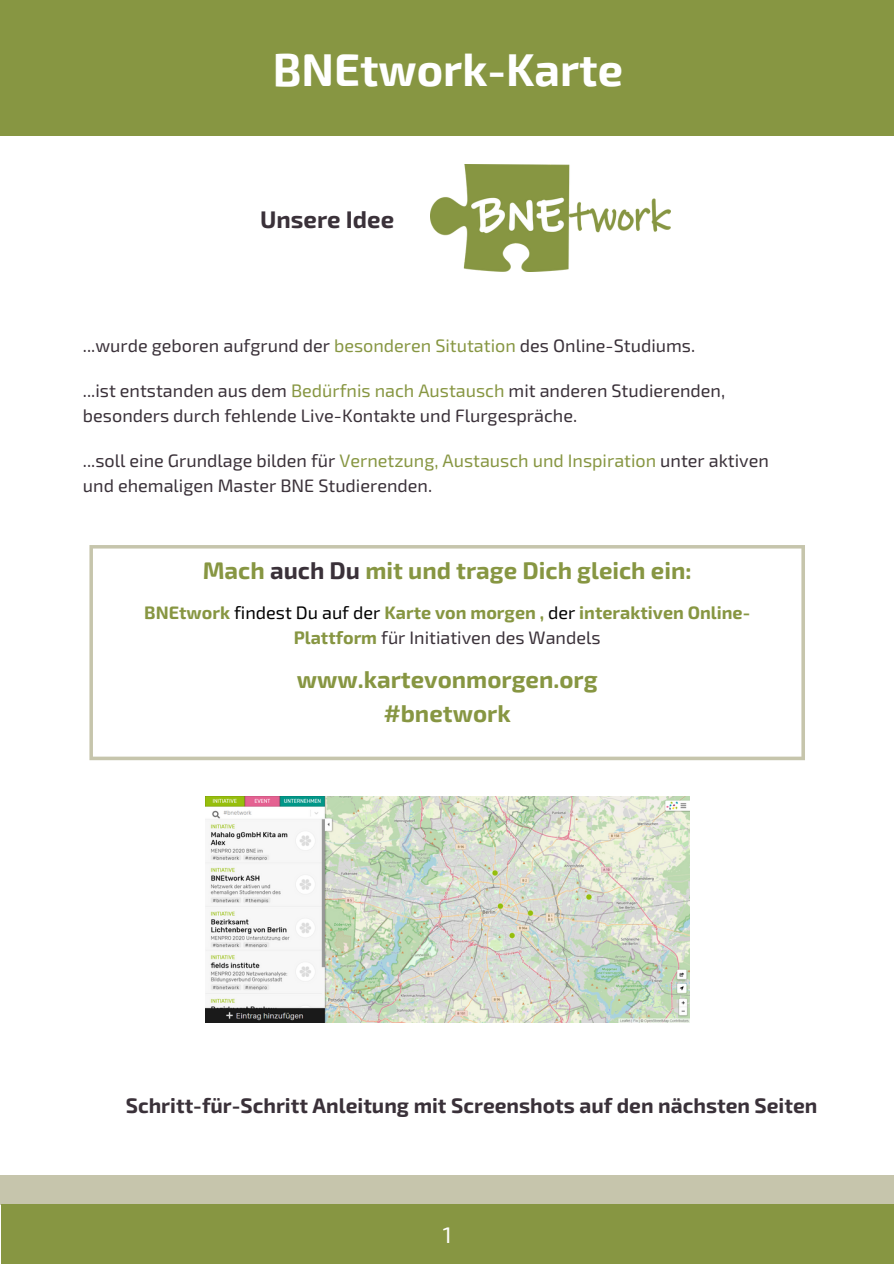
<style>
.page{position:relative;width:894px;height:1264px;background:#fff}
.page>*{position:absolute;margin:0;border:0;box-sizing:border-box;transform-origin:0 0}
.t1{font:700 45px "Exo 2";color:#fff}
.t2{font:700 24px "Exo 2";color:#879642}
.t3{font:700 24px "Exo 2";color:#3a3139}
.t4{font:22.5px "Exo 2";color:#fff}
.t5{font:700 21px "Exo 2";color:#3a3139}
.t6{font:18px/24.8px "Exo 2";color:#3a3139}
.t7{font:700 18px/24.9px "Exo 2";color:#879642;text-align:center}
.s1{color:#879642}
.s2{color:#3a3139}
.s3{font-weight:400;color:#000}
.s4{font-weight:400;color:#3a3139}
</style>
<div class="page">
<div style="left:0;top:0;width:893px;height:135px;background:#879642"></div>
<div style="left:0;top:1175px;width:893px;height:29px;background:#c6c5ac"></div>
<div style="left:1px;top:1204px;width:892px;height:59px;background:#879642"></div>
<img style="left:430px;top:165px;width:240px;height:107px">
<svg style="left:89px;top:545px;width:715px;height:215px"></svg>
<img style="left:205px;top:796px;width:484px;height:226px">
<p class="t1" style="left:273px;top:40px;width:351px">BNEtwork-Karte</p>
<p class="t3" style="left:260px;top:204px;width:135px">Unsere Idee</p>
<p class="t6" style="left:83px;top:332px;width:613px">...wurde geboren aufgrund der <span class="s1">besonderen Situtation</span> des Online-Studiums.</p>
<p class="t6" style="left:83px;top:377px;width:643px">...ist entstanden aus dem <span class="s1">Bedürfnis nach Austausch</span> mit anderen Studierenden, besonders durch fehlende Live-Kontakte und Flurgespräche.</p>
<p class="t6" style="left:83px;top:447px;width:687px">...soll eine Grundlage bilden für <span class="s1">Vernetzung, Austausch und Inspiration</span> unter aktiven und ehemaligen Master BNE Studierenden.</p>
<p class="t2" style="left:203px;top:554px;width:490px">Mach <span class="s2">auch Du</span> mit und trage Dich gleich ein:</p>
<p class="t7" style="left:144px;top:599px;width:607px">BNEtwork <span class="s3">findest Du auf der</span> Karte von morgen , <span class="s3">der</span> interaktiven Online-<br>Plattform <span class="s4">für Initiativen des Wandels</span></p>
<p class="t2" style="left:297px;top:664px;width:302px">www.kartevonmorgen.org</p>
<p class="t2" style="left:383px;top:697px;width:128px">#bnetwork</p>
<p class="t5" style="left:126px;top:1091px;width:693px">Schritt-für-Schritt Anleitung mit Screenshots auf den nächsten Seiten</p>
<p class="t4" style="left:442px;top:1220px;width:10px">1</p>
</div>
